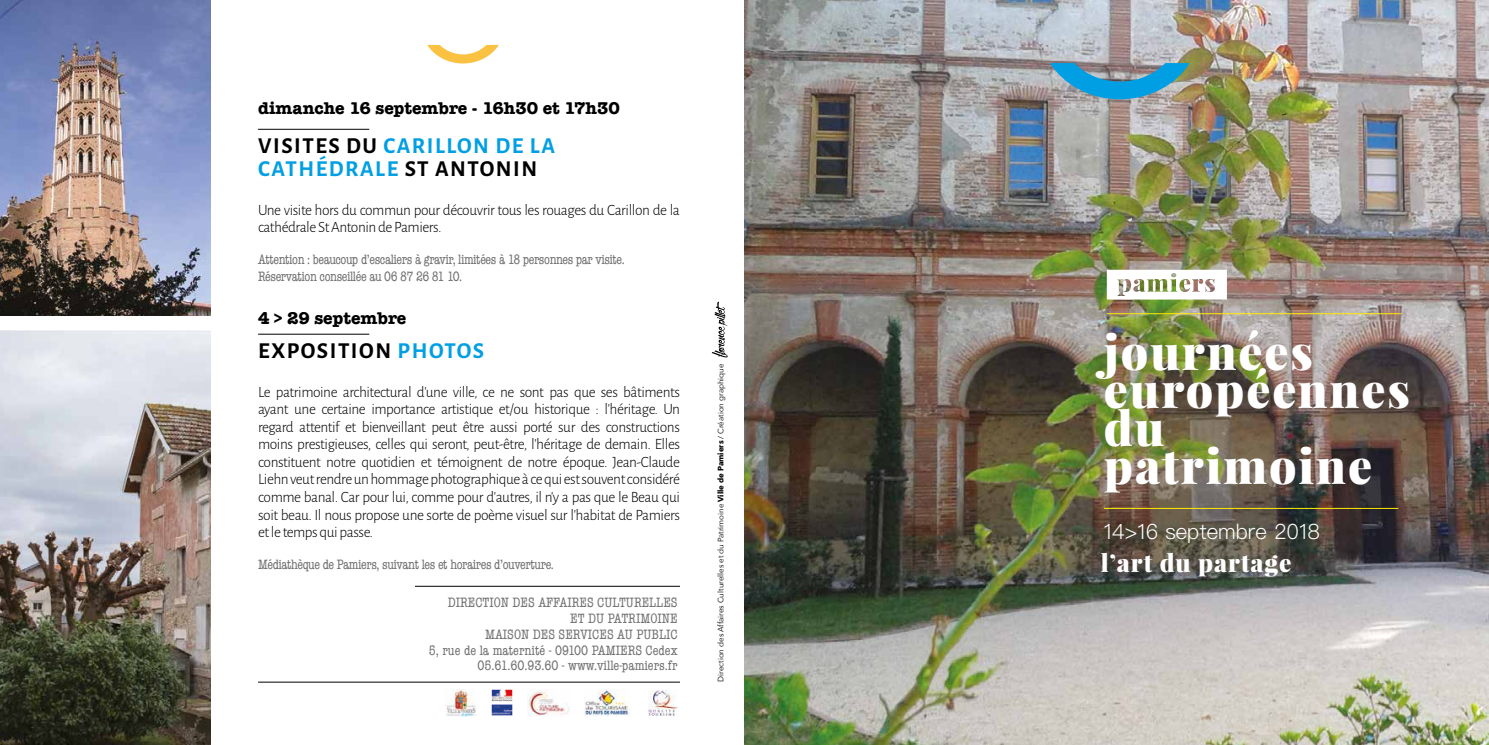
<style>
.page{position:relative;width:1489px;height:745px;background:#fff}
.page>*{position:absolute;margin:0;border:0;box-sizing:border-box;transform-origin:0 0}
.t1{font:900 47.77px/38.1px "Playfair Display";letter-spacing:.04em;color:#fff}
.t2{font:900 24.5px "Playfair Display";letter-spacing:.04em;color:#fff}
.t3{font:700 22.75px/22.8px "Alegreya Sans";letter-spacing:.065em;color:#009fe3}
.t4{font:700 22.75px "Alegreya Sans";letter-spacing:.065em;color:#000}
.t5{font:300 21px "Ping Fang HK";color:#fff}
.t6{font:700 17.5px "American Typewriter";color:#000}
.t7{font:300 15.75px/17.5px "Alegreya Sans";letter-spacing:-.03em;color:#000}
.t8{font:condensed 14px/17.5px "American Typewriter";letter-spacing:-.03em;color:#706f6f}
.t9{font:condensed 14px/15.8px "American Typewriter";color:#706f6f;text-align:right}
.t10{font:7.88px "Avenir Next";color:#000}
.s1{color:#000}
.s2{color:#009fe3}
.s3{font-weight:700}
</style>
<div class="page">
<img style="left:744px;top:0;width:744px;height:744px">
<svg style="left:1049px;top:63px;width:140px;height:36px;background:#549cba"></svg>
<svg style="left:427px;top:45px;width:72px;height:18px"></svg>
<hr style="left:258px;top:681px;width:422px;height:1px;background:#000">
<hr style="left:415px;top:585px;width:265px;height:1px;background:#000">
<hr style="left:258px;top:129px;width:111px;height:1px;background:#000">
<hr style="left:258px;top:333px;width:111px;height:1px;background:#000">
<hr style="left:1103px;top:507px;width:295px;height:1px;background:#ffed00">
<hr style="left:1106px;top:313px;width:295px;height:1px;background:#ffed00">
<svg style="left:1106px;top:269px;width:120px;height:30px"></svg>
<img style="left:446px;top:689px;width:30px;height:27px">
<svg style="left:491px;top:689px;width:22px;height:27px"></svg>
<img style="left:491px;top:689px;width:21px;height:26px">
<img style="left:648px;top:690px;width:29px;height:24px">
<img style="left:585px;top:689px;width:44px;height:27px">
<img style="left:528px;top:689px;width:41px;height:27px">
<img style="left:0;top:0;width:210px;height:315px">
<img style="left:0;top:330px;width:210px;height:414px">
<svg style="left:711px;top:301px;width:16px;height:56px"></svg>
<p class="t6" style="left:258px;top:93px;width:363px">dimanche 16 septembre - 16h30 et 17h30</p>
<h3 class="t3" style="left:258px;top:133px;width:298px"><span class="s1">VISITES DU</span> CARILLON DE LA<br>CATHÉDRALE <span class="s1">ST ANTONIN</span></h3>
<p class="t7" style="left:258px;top:200px;width:423px">Une visite hors du commun pour découvrir tous les rouages du Carillon de la cathédrale St Antonin de Pamiers.</p>
<p class="t8" style="left:258px;top:250px;width:368px">Attention : beaucoup d’escaliers à gravir, limitées à 18 personnes par visite.<br>Réservation conseillée au 06 87 26 81 10.</p>
<p class="t6" style="left:258px;top:303px;width:150px">4 &gt; 29 septembre</p>
<h3 class="t4" style="left:258px;top:334px;width:227px">EXPOSITION <span class="s2">PHOTOS</span></h3>
<p class="t7" style="left:258px;top:382px;width:423px;text-align:justify">Le patrimoine architectural d’une ville, ce ne sont pas que ses bâtiments ayant une certaine importance artistique et/ou historique : l’héritage. Un regard attentif et bienveillant peut être aussi porté sur des constructions moins prestigieuses, celles qui seront, peut-être, l’héritage de demain. Elles constituent notre quotidien et témoignent de notre époque. Jean-Claude Liehn veut rendre un hommage photographique à ce qui est souvent considéré comme banal. Car pour lui, comme pour d’autres, il n’y a pas que le Beau qui soit beau. Il nous propose une sorte de poème visuel sur l’habitat de Pamiers et le temps qui passe.</p>
<p class="t8" style="left:258px;top:554px;width:297px">Médiathèque de Pamiers, suivant les et horaires d’ouverture.</p>
<p class="t9" style="left:429px;top:594px;width:250px">DIRECTION DES AFFAIRES CULTURELLES<br>ET DU PATRIMOINE<br>MAISON DES SERVICES AU PUBLIC<br>5, rue de la maternité - 09100 PAMIERS Cedex 05.61.60.93.60 - www.ville-pamiers.fr</p>
<p class="t10" style="left:714px;top:681px;width:320px;rotate:-90deg">Direction des Affaires Culturelles et du Patrimoine <span class="s3">Ville de Pamiers</span> / Création graphique</p>
<h1 class="t1" style="left:1103px;top:332px;width:307px">journées européennes du patrimoine</h1>
<h3 class="t5" style="left:1103px;top:517px;width:218px">14&gt;16 septembre 2018</h3>
<h2 class="t2" style="left:1100px;top:546px;width:192px">l’art du partage</h2>
</div>
